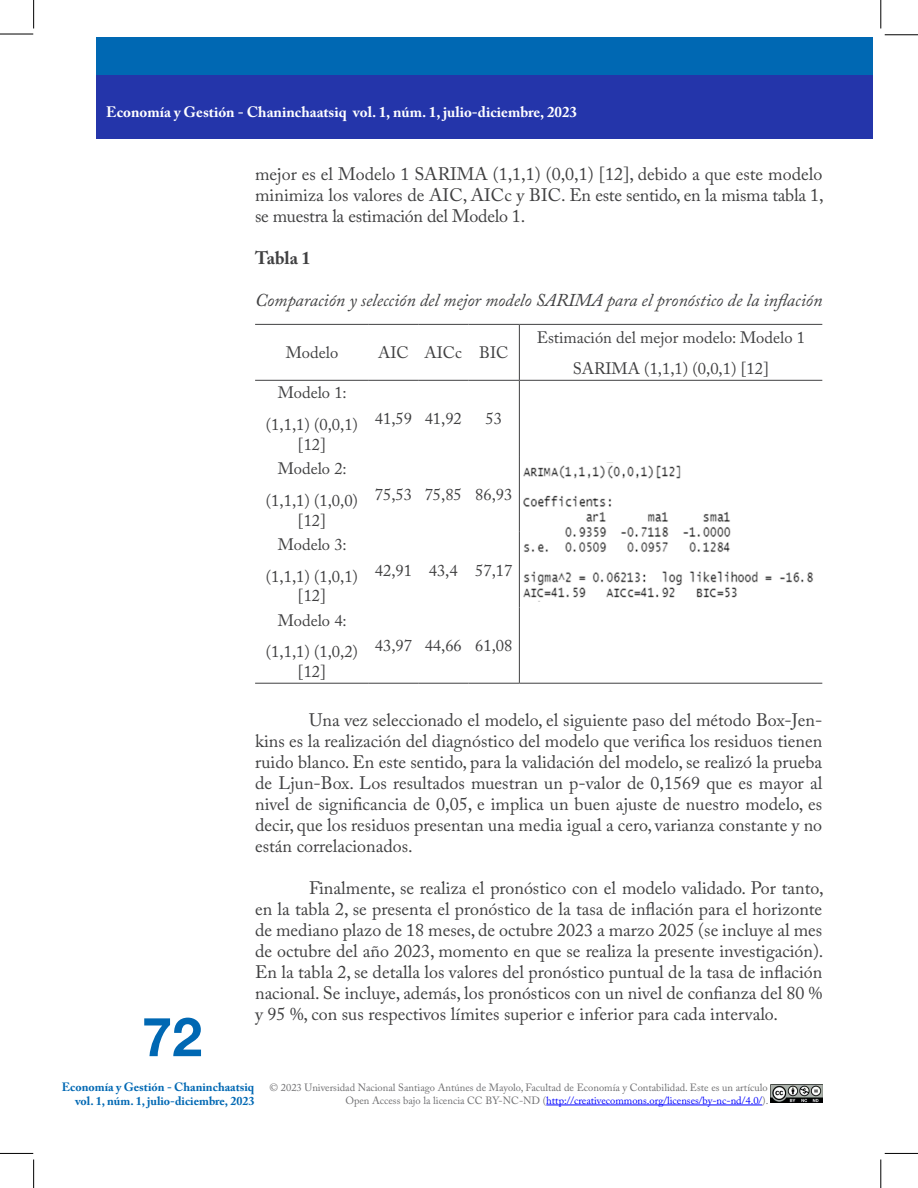
<style>
.page{position:relative;width:918px;height:1188px;background:#fff}
.page>*{position:absolute;margin:0;border:0;box-sizing:border-box;transform-origin:0 0}
.t1{font:700 54px "Helvetica Neue LT Std";color:#0068b3}
.t2{font:18px/21px "Adobe Caslon Pro";color:#404041;text-align:justify}
.t3{font:italic 18px "Adobe Caslon Pro";color:#404041}
.t4{font:700 18px "Adobe Caslon Pro";color:#404041}
.t5{font:16.5px/19.8px "Adobe Caslon Pro";color:#404041;text-align:center}
.t6{font:700 15px "Adobe Caslon Pro";color:#fff}
.t7{font:700 12px/14.4px "Adobe Caslon Pro";color:#0068b3;text-align:right}
.t8{font:10.5px/12.6px "Adobe Caslon Pro";color:#6e6e70;text-align:right}
.s1{color:#00f}
</style>
<div class="page">
<svg style="left:880px;top:0;width:1px;height:28px"></svg>
<svg style="left:880px;top:1160px;width:1px;height:28px"></svg>
<svg style="left:33px;top:0;width:1px;height:28px"></svg>
<svg style="left:33px;top:1160px;width:1px;height:28px"></svg>
<hr style="left:0;top:34px;width:33px;height:1px;background:#000">
<hr style="left:0;top:1153px;width:33px;height:1px;background:#000">
<hr style="left:885px;top:34px;width:33px;height:1px;background:#000">
<hr style="left:885px;top:1153px;width:33px;height:1px;background:#000">
<div style="left:96px;top:38px;width:776px;height:37px;background:#0068b3"></div>
<div style="left:96px;top:75px;width:776px;height:64px;background:#2435aa"></div>
<hr style="left:546px;top:1105px;width:216px;height:1px;background:#00f">
<img style="left:770px;top:1085px;width:52px;height:18px">
<hr style="left:255px;top:324px;width:114px;height:1px;background:#404041">
<hr style="left:369px;top:324px;width:49px;height:1px;background:#404041">
<hr style="left:418px;top:324px;width:50px;height:1px;background:#404041">
<hr style="left:468px;top:324px;width:51px;height:1px;background:#404041">
<hr style="left:255px;top:380px;width:114px;height:1px;background:#404041">
<hr style="left:369px;top:380px;width:49px;height:1px;background:#404041">
<hr style="left:418px;top:380px;width:50px;height:1px;background:#404041">
<hr style="left:468px;top:380px;width:51px;height:1px;background:#404041">
<hr style="left:255px;top:683px;width:114px;height:1px;background:#404041">
<hr style="left:369px;top:683px;width:49px;height:1px;background:#404041">
<hr style="left:418px;top:683px;width:50px;height:1px;background:#404041">
<hr style="left:468px;top:683px;width:51px;height:1px;background:#404041">
<hr style="left:519px;top:324px;width:303px;height:1px;background:#404041">
<hr style="left:519px;top:325px;width:1px;height:55px;background:#404041">
<hr style="left:519px;top:380px;width:303px;height:1px;background:#404041">
<hr style="left:519px;top:381px;width:1px;height:75px;background:#404041">
<hr style="left:519px;top:456px;width:1px;height:76px;background:#404041">
<hr style="left:519px;top:532px;width:1px;height:75px;background:#404041">
<hr style="left:519px;top:607px;width:1px;height:76px;background:#404041">
<hr style="left:519px;top:683px;width:303px;height:1px;background:#404041">
<img style="left:523px;top:462px;width:291px;height:139px">
<p class="t6" style="left:106px;top:103px;width:472px">Economía y Gestión - Chaninchaatsiq vol. 1, núm. 1, julio-diciembre, 2023</p>
<h1 class="t1" style="left:142px;top:1004px;width:62px">72</h1>
<p class="t2" style="left:255px;top:163px;width:570px">mejor es el Modelo 1 SARIMA (1,1,1) (0,0,1) [12], debido a que este modelo minimiza los valores de AIC, AICc y BIC. En este sentido, en la misma tabla 1, se muestra la estimación del Modelo 1.</p>
<p class="t4" style="left:255px;top:247px;width:57px">Tabla 1</p>
<p class="t3" style="left:255px;top:289px;width:569px">Comparación y selección del mejor modelo SARIMA para el pronóstico de la inflación</p>
<p class="t5" style="left:286px;top:343px;width:54px">Modelo</p>
<p class="t5" style="left:378px;top:343px;width:32px">AIC</p>
<p class="t5" style="left:425px;top:343px;width:39px">AICc</p>
<p class="t5" style="left:479px;top:343px;width:31px">BIC</p>
<p class="t5" style="left:537px;top:327px;width:270px">Estimación del mejor modelo: Modelo 1</p>
<p class="t5" style="left:573px;top:359px;width:198px">SARIMA (1,1,1) (0,0,1) [12]</p>
<p class="t5" style="left:278px;top:383px;width:71px">Modelo 1:</p>
<p class="t5" style="left:266px;top:415px;width:94px">(1,1,1) (0,0,1) [12]</p>
<p class="t5" style="left:375px;top:409px;width:39px">41,59</p>
<p class="t5" style="left:425px;top:409px;width:39px">41,92</p>
<p class="t5" style="left:486px;top:409px;width:18px">53</p>
<p class="t5" style="left:278px;top:459px;width:71px">Modelo 2:</p>
<p class="t5" style="left:266px;top:490px;width:94px">(1,1,1) (1,0,0) [12]</p>
<p class="t5" style="left:375px;top:484px;width:39px">75,53</p>
<p class="t5" style="left:425px;top:484px;width:39px">75,85</p>
<p class="t5" style="left:475px;top:484px;width:39px">86,93</p>
<p class="t5" style="left:278px;top:534px;width:71px">Modelo 3:</p>
<p class="t5" style="left:266px;top:566px;width:94px">(1,1,1) (1,0,1) [12]</p>
<p class="t5" style="left:375px;top:560px;width:39px">42,91</p>
<p class="t5" style="left:429px;top:560px;width:30px">43,4</p>
<p class="t5" style="left:475px;top:560px;width:39px">57,17</p>
<p class="t5" style="left:278px;top:610px;width:71px">Modelo 4:</p>
<p class="t5" style="left:266px;top:642px;width:94px">(1,1,1) (1,0,2) [12]</p>
<p class="t5" style="left:375px;top:636px;width:39px">43,97</p>
<p class="t5" style="left:425px;top:636px;width:39px">44,66</p>
<p class="t5" style="left:475px;top:636px;width:39px">61,08</p>
<p class="t2" style="left:255px;top:709px;width:569px;text-indent:54px">Una vez seleccionado el modelo, el siguiente paso del método Box-Jen&shy;kins es la realización del diagnóstico del modelo que verifica los residuos tienen ruido blanco. En este sentido, para la validación del modelo, se realizó la prueba de Ljun-Box. Los resultados muestran un p-valor de 0,1569 que es mayor al nivel de significancia de 0,05, e implica un buen ajuste de nuestro modelo, es decir, que los residuos presentan una media igual a cero, varianza constante y no están correlacionados.</p>
<p class="t2" style="left:255px;top:877px;width:570px;text-indent:54px">Finalmente, se realiza el pronóstico con el modelo validado. Por tanto, en la tabla 2, se presenta el pronóstico de la tasa de inflación para el horizonte de mediano plazo de 18 meses, de octubre 2023 a marzo 2025 (se incluye al mes de octubre del año 2023, momento en que se realiza la presente investigación).<br>En la tabla 2, se detalla los valores del pronóstico puntual de la tasa de inflación nacional. Se incluye, además, los pronósticos con un nivel de confianza del 80 % y 95 %, con sus respectivos límites superior e inferior para cada intervalo.</p>
<p class="t7" style="left:62px;top:1079px;width:194px">Economía y Gestión - Chaninchaatsiq vol. 1, núm. 1, julio-diciembre, 2023</p>
<p class="t8" style="left:270px;top:1081px;width:500px">© 2023 Universidad Nacional Santiago Antúnes de Mayolo, Facultad de Economía y Contabilidad. Este es un artículo<br>Open Access bajo la licencia CC BY-NC-ND (<span class="s1">http://creativecommons.org/licenses/by-nc-nd/4.0/</span>).</p>
</div>
